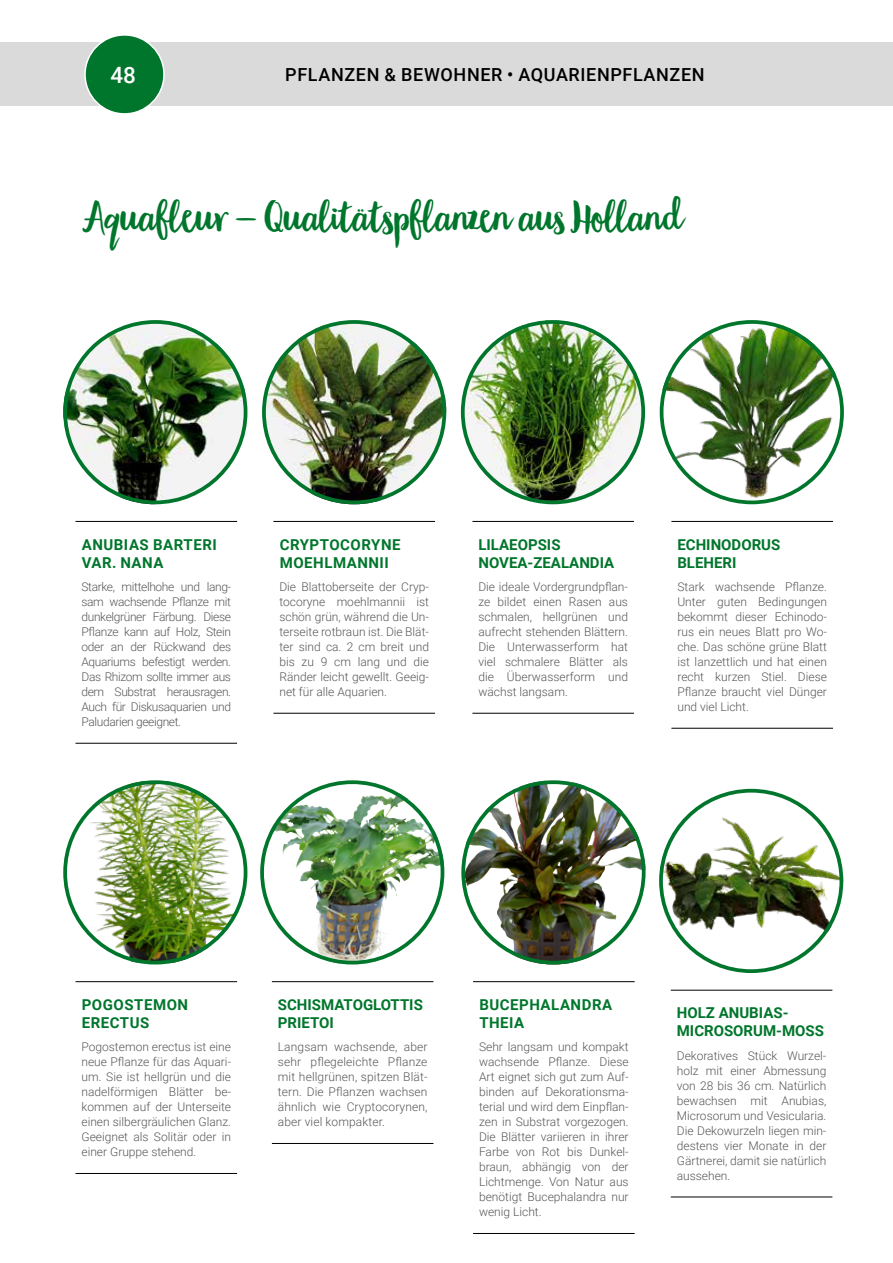
<style>
.page{position:relative;width:893px;height:1263px;background:#fff}
.page>*{position:absolute;margin:0;border:0;box-sizing:border-box;transform-origin:0 0}
.t1{font:45px "Garden Grown";color:#00762c}
.t2{font:500 22.5px "Roboto";color:#fff}
.t3{font:500 18px "Roboto";letter-spacing:.035em;color:#000}
.t4{font:700 15px/18px "Roboto";letter-spacing:.005em;color:#00762c}
.t5{font:700 15px/18px "Roboto";letter-spacing:.035em;color:#00762c}
.t6{font:300 12px/15px "Roboto";color:#575756;text-align:justify}
</style>
<div class="page">
<img style="left:63px;top:320px;width:184px;height:184px;border-radius:92px">
<div style="left:63px;top:320px;width:184px;height:184px;border:4px solid #00762c;border-radius:50%"></div>
<div style="left:0;top:43px;width:893px;height:63px;background:#dadada"></div>
<div style="left:85px;top:35px;width:79px;height:79px;background:#00762c;border-radius:50%"></div>
<div style="left:84px;top:34px;width:81px;height:81px;border:2px solid #fff;border-radius:50%"></div>
<hr style="left:75px;top:521px;width:162px;height:1px;background:#000">
<hr style="left:75px;top:743px;width:162px;height:1px;background:#000">
<hr style="left:273px;top:521px;width:162px;height:1px;background:#000">
<hr style="left:273px;top:713px;width:162px;height:1px;background:#000">
<hr style="left:472px;top:521px;width:162px;height:1px;background:#000">
<hr style="left:472px;top:713px;width:162px;height:1px;background:#000">
<img style="left:262px;top:320px;width:184px;height:184px;border-radius:92px">
<div style="left:262px;top:320px;width:184px;height:184px;border:4px solid #00762c;border-radius:50%"></div>
<img style="left:461px;top:320px;width:184px;height:184px;border-radius:92px">
<div style="left:461px;top:320px;width:184px;height:184px;border:4px solid #00762c;border-radius:50%"></div>
<hr style="left:671px;top:521px;width:162px;height:1px;background:#000">
<hr style="left:671px;top:728px;width:162px;height:1px;background:#000">
<img style="left:660px;top:320px;width:184px;height:182px">
<div style="left:660px;top:320px;width:184px;height:184px;border:4px solid #00762c;border-radius:50%"></div>
<img style="left:63px;top:780px;width:180px;height:183px">
<div style="left:63px;top:780px;width:184px;height:184px;border:4px solid #00762c;border-radius:50%"></div>
<hr style="left:75px;top:981px;width:162px;height:1px;background:#000">
<hr style="left:75px;top:1173px;width:162px;height:1px;background:#000">
<hr style="left:473px;top:981px;width:162px;height:1px;background:#000">
<hr style="left:473px;top:1233px;width:162px;height:1px;background:#000">
<img style="left:463px;top:782px;width:181px;height:181px;border-radius:50%">
<img style="left:464px;top:787px;width:57px;height:143px">
<div style="left:461px;top:780px;width:185px;height:184px;border:4px solid #00762c;border-radius:50%"></div>
<hr style="left:671px;top:990px;width:161px;height:1px;background:#000">
<hr style="left:671px;top:1196px;width:161px;height:1px;background:#000">
<img style="left:659px;top:815px;width:184px;height:129px">
<div style="left:659px;top:789px;width:184px;height:184px;border:4px solid #00762c;border-radius:50%"></div>
<hr style="left:272px;top:981px;width:161px;height:1px;background:#000">
<hr style="left:272px;top:1143px;width:161px;height:1px;background:#000">
<img style="left:262px;top:782px;width:180px;height:181px;border-radius:50%">
<img style="left:270px;top:794px;width:128px;height:72px">
<div style="left:260px;top:780px;width:184px;height:184px;border:4px solid #00762c;border-radius:50%"></div>
<h2 class="t2" style="left:111px;top:59px;width:27px">48</h2>
<h3 class="t3" style="left:285px;top:62px;width:421px">PFLANZEN &amp; BEWOHNER • AQUARIENPFLANZEN</h3>
<h1 class="t1" style="left:86px;top:188px;width:599px">Aquafleur – Qualitätspflanzen aus Holland</h1>
<p class="t5" style="left:82px;top:535px;width:137px">ANUBIAS BARTERI<br>VAR. NANA</p>
<p class="t6" style="left:81px;top:579px;width:151px">Starke, mittelhohe und lang&shy;sam wachsende Pflanze mit dunkelgrüner Färbung. Diese Pflanze kann auf Holz, Stein oder an der Rückwand des Aquariums befestigt werden.<br>Das Rhizom sollte immer aus dem Substrat herausragen.<br>Auch für Diskusaquarien und Paludarien geeignet.</p>
<p class="t5" style="left:280px;top:535px;width:122px">CRYPTOCORYNE<br>MOEHLMANNII</p>
<p class="t6" style="left:279px;top:579px;width:151px">Die Blattoberseite der Cryp&shy;tocoryne moehlmannii ist schön grün, während die Un&shy;terseite rotbraun ist. Die Blät&shy;ter sind ca. 2 cm breit und bis zu 9 cm lang und die Ränder leicht gewellt. Geeig&shy;net für alle Aquarien.</p>
<p class="t4" style="left:478px;top:535px;width:137px">LILAEOPSIS<br>NOVEA-ZEALANDIA</p>
<p class="t6" style="left:478px;top:579px;width:151px">Die ideale Vordergrundpflan&shy;ze bildet einen Rasen aus schmalen, hellgrünen und aufrecht stehenden Blättern.<br>Die Unterwasserform hat viel schmalere Blätter als die Überwasserform und wächst langsam.</p>
<p class="t4" style="left:677px;top:535px;width:104px">ECHINODORUS<br>BLEHERI</p>
<p class="t6" style="left:677px;top:579px;width:151px">Stark wachsende Pflanze.<br>Unter guten Bedingungen bekommt dieser Echinodo&shy;rus ein neues Blatt pro Wo&shy;che. Das schöne grüne Blatt ist lanzettlich und hat einen recht kurzen Stiel. Diese Pflanze braucht viel Dünger und viel Licht.</p>
<p class="t5" style="left:82px;top:995px;width:108px">POGOSTEMON<br>ERECTUS</p>
<p class="t6" style="left:81px;top:1039px;width:151px">Pogostemon erectus ist eine neue Pflanze für das Aquari&shy;um. Sie ist hellgrün und die nadelförmigen Blätter be&shy;kommen auf der Unterseite einen silbergräulichen Glanz.<br>Geeignet als Solitär oder in einer Gruppe stehend.</p>
<p class="t4" style="left:278px;top:995px;width:147px">SCHISMATOGLOTTIS<br>PRIETOI</p>
<p class="t6" style="left:278px;top:1039px;width:151px">Langsam wachsende, aber sehr pflegeleichte Pflanze mit hellgrünen, spitzen Blät&shy;tern. Die Pflanzen wachsen ähnlich wie Cryptocorynen, aber viel kompakter.</p>
<p class="t5" style="left:479px;top:995px;width:134px">BUCEPHALANDRA<br>THEIA</p>
<p class="t6" style="left:479px;top:1039px;width:151px">Sehr langsam und kompakt wachsende Pflanze. Diese Art eignet sich gut zum Auf&shy;binden auf Dekorationsma&shy;terial und wird dem Einpflan&shy;zen in Substrat vorgezogen.<br>Die Blätter variieren in ihrer Farbe von Rot bis Dunkel&shy;braun, abhängig von der Lichtmenge. Von Natur aus benötigt Bucephalandra nur wenig Licht.</p>
<p class="t4" style="left:677px;top:1003px;width:149px">HOLZ ANUBIAS-<br>MICROSORUM-MOSS</p>
<p class="t6" style="left:677px;top:1048px;width:151px">Dekoratives Stück Wurzel&shy;holz mit einer Abmessung von 28 bis 36 cm. Natürlich bewachsen mit Anubias, Microsorum und Vesicularia.<br>Die Dekowurzeln liegen min&shy;destens vier Monate in der Gärtnerei, damit sie natürlich aussehen.</p>
</div>
